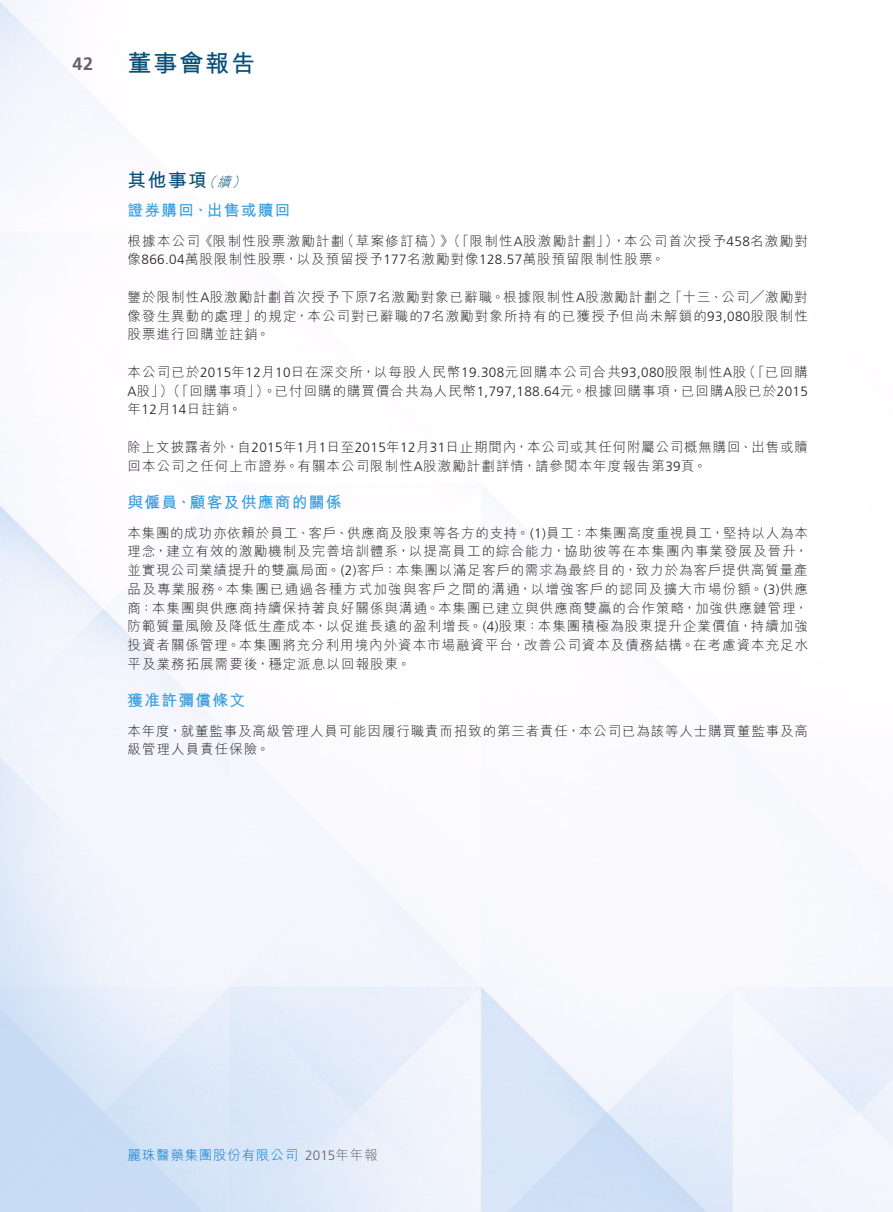
<style>
.page{position:relative;width:893px;height:1212px;background:#fff}
.page>*{position:absolute;margin:0;border:0;box-sizing:border-box;transform-origin:0 0}
.t1{font:700 24px "M Hei HK";letter-spacing:.08em;color:#084f78}
.Heading_1{font:700 18.75px "M Hei HK";color:#084f78}
.t2{font:700 18px "Frutiger LT Std";color:#636366}
.Heading_2{font:700 15.75px "M Hei HK";letter-spacing:.08em;color:#359dde}
.Body_Text{font:300 13.5px/18.8px "M Hei HK";letter-spacing:.08em;color:#231f20}
.t3{font:300 13.5px "M Hei HK";letter-spacing:.06em;color:#0077cf}
.s1{font-weight:300;font-style:italic;font-size:13.5px}
.s2{font-family:"Frutiger LT Std"}
.s3{font-family:"Frutiger LT Std";color:#636366}
.s4{color:#636366}
</style>
<div class="page">
<h3 class="t2" style="left:73px;top:53px;width:22px">42</h3>
<h1 class="t1" style="left:128px;top:45px;width:129px">董事會報告</h1>
<p class="Heading_1" style="left:128px;top:166px;width:123px">其他事項<span class="s1">（續）</span></p>
<p class="Heading_2" style="left:128px;top:199px;width:165px">證券購回、出售或贖回</p>
<p class="Body_Text" style="left:128px;top:231px;width:682px">根據本公司《限制性股票激勵計劃（草案修訂稿）》（「限制性<span class="s2">A</span>股激勵計劃」），本公司首次授予<span class="s2">458</span>名激勵對像<span class="s2">866.04</span>萬股限制性股票，以及預留授予<span class="s2">177</span>名激勵對像<span class="s2">128.57</span>萬股預留限制性股票。</p>
<p class="Body_Text" style="left:128px;top:287px;width:682px;text-align:justify">鑒於限制性<span class="s2">A</span>股激勵計劃首次授予下原<span class="s2">7</span>名激勵對象已辭職。根據限制性<span class="s2">A</span>股激勵計劃之「十三、公司╱激勵對像發生異動的處理」的規定，本公司對已辭職的<span class="s2">7</span>名激勵對象所持有的已獲授予但尚未解鎖的<span class="s2">93,080</span>股限制性股票進行回購並註銷。</p>
<p class="Body_Text" style="left:128px;top:362px;width:682px;text-align:justify">本公司已於<span class="s2">2015</span>年<span class="s2">12</span>月<span class="s2">10</span>日在深交所，以每股人民幣<span class="s2">19.308</span>元回購本公司合共<span class="s2">93,080</span>股限制性<span class="s2">A</span>股（「已回購<span class="s2">A</span>股」）（「回購事項」）。已付回購的購買價合共為人民幣<span class="s2">1,797,188.64</span>元。根據回購事項，已回購<span class="s2">A</span>股已於<span class="s2">2015</span>年<span class="s2">12</span>月<span class="s2">14</span>日註銷。</p>
<p class="Body_Text" style="left:128px;top:437px;width:682px">除上文披露者外，自<span class="s2">2015</span>年<span class="s2">1</span>月<span class="s2">1</span>日至<span class="s2">2015</span>年<span class="s2">12</span>月<span class="s2">31</span>日止期間內，本公司或其任何附屬公司概無購回、出售或贖回本公司之任何上市證券。有關本公司限制性<span class="s2">A</span>股激勵計劃詳情，請參閱本年度報告第<span class="s2">39</span>頁。</p>
<p class="Heading_2" style="left:128px;top:491px;width:215px">與僱員、顧客及供應商的關係</p>
<p class="Body_Text" style="left:128px;top:523px;width:682px;text-align:justify">本集團的成功亦依賴於員工、客戶、供應商及股東等各方的支持。<span class="s2">(1)</span>員工：本集團高度重視員工，堅持以人為本理念，建立有效的激勵機制及完善培訓體系，以提高員工的綜合能力，協助彼等在本集團內事業發展及晉升，並實現公司業績提升的雙贏局面。<span class="s2">(2)</span>客戶：本集團以滿足客戶的需求為最終目的，致力於為客戶提供高質量產品及專業服務。本集團已通過各種方式加強與客戶之間的溝通，以增強客戶的認同及擴大市場份額。<span class="s2">(3)</span>供應商：本集團與供應商持續保持著良好關係與溝通。本集團已建立與供應商雙贏的合作策略，加強供應鏈管理，防範質量風險及降低生產成本，以促進長遠的盈利增長。<span class="s2">(4)</span>股東：本集團積極為股東提升企業價值，持續加強投資者關係管理。本集團將充分利用境內外資本市場融資平台，改善公司資本及債務結構。在考慮資本充足水平及業務拓展需要後，穩定派息以回報股東。</p>
<p class="Heading_2" style="left:128px;top:689px;width:119px">獲准許彌償條文</p>
<p class="Body_Text" style="left:128px;top:721px;width:682px">本年度，就董監事及高級管理人員可能因履行職責而招致的第三者責任，本公司已為該等人士購買董監事及高級管理人員責任保險。</p>
<p class="t3" style="left:128px;top:1148px;width:252px">麗珠醫藥集團股份有限公司 <span class="s3">2015</span><span class="s4">年年報</span></p>
</div>
